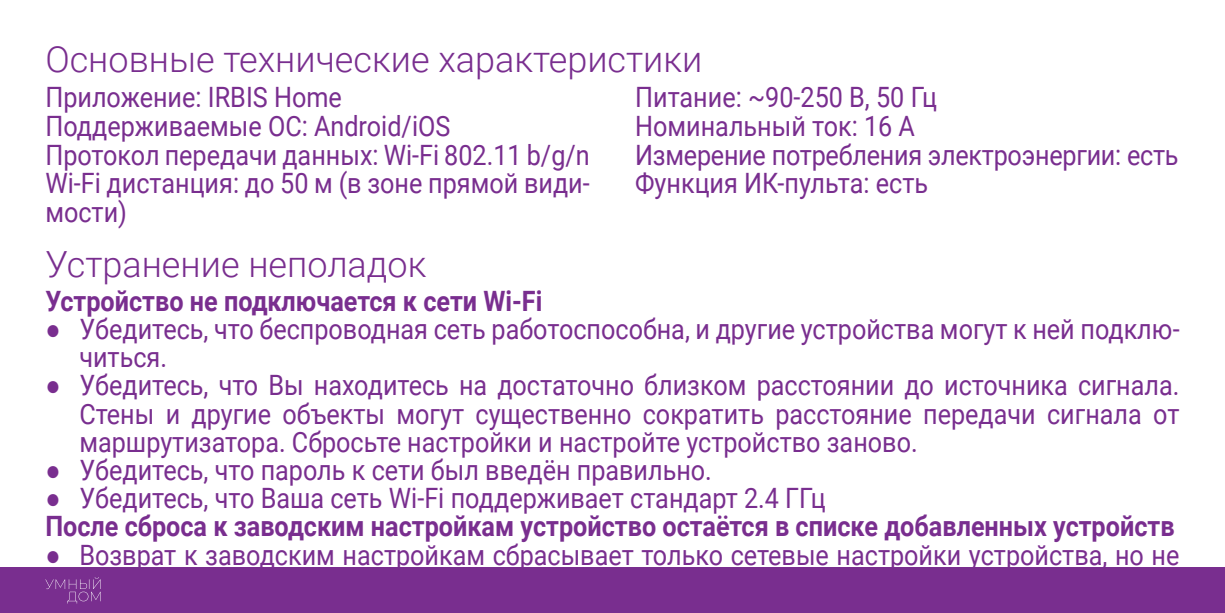
<style>
.page{position:relative;width:1225px;height:613px;background:#fff}
.page>*{position:absolute;margin:0;border:0;box-sizing:border-box;transform-origin:0 0}
.t1{font:300 36px "Roboto";color:#792e8f}
.t2{font:28px/28.8px "Roboto";color:#792e8f;scale:.9 1}
.t3{font:700 28px/28.8px "Roboto";color:#792e8f;scale:.9 1}
.s1{font-family:"Arial"}
.s2{font-family:"Arial";font-weight:400}
.s3{font-weight:400}
</style>
<div class="page">
<div style="left:0;top:567px;width:1225px;height:45px;background:#792e8f"></div>
<svg style="left:45px;top:577px;width:56px;height:26px"></svg>
<p class="t1" style="left:45px;top:34px;width:658px">Основные технические характеристики</p>
<p class="t2" style="left:45px;top:81px;width:606px">Приложение: IRBIS Home<br>Поддерживаемые ОС: Android/iOS<br>Протокол передачи данных: Wi-Fi 802.11 b/g/n<br>Wi-Fi дистанция: до 50 м (в зоне прямой види&shy;мости)</p>
<p class="t2" style="left:635px;top:81px;width:605px">Питание: ~90-250 В, 50 Гц<br>Номинальный ток: 16 А<br>Измерение потребления электроэнергии: есть<br>Функция ИК-пульта: есть</p>
<p class="t1" style="left:45px;top:239px;width:382px">Устранение неполадок</p>
<p class="t3" style="left:45px;top:286px;width:554px">Устройство не подключается к сети Wi-Fi</p>
<p class="t2" style="left:79px;top:314px;width:1224px;text-indent:-34px"><span class="s1">●</span> Убедитесь, что беспроводная сеть работоспособна, и другие устройства могут к ней подклю&shy;читься.</p>
<p class="t2" style="left:79px;top:370px;width:1223px;text-align:justify;text-indent:-34px"><span class="s1">●</span> Убедитесь, что Вы находитесь на достаточно близком расстоянии до источника сигнала.<br>Стены и другие объекты могут существенно сократить расстояние передачи сигнала от маршрутизатора. Сбросьте настройки и настройте устройство заново.</p>
<p class="t2" style="left:45px;top:454px;width:742px"><span class="s1">●</span> Убедитесь, что пароль к сети был введён правильно.</p>
<p class="t3" style="left:45px;top:482px;width:1256px"><span class="s2">●</span> <span class="s3">Убедитесь, что Ваша сеть Wi-Fi поддерживает стандарт 2.4 ГГц<br></span>После сброса к заводским настройкам устройство остаётся в списке добавленных устройств</p>
<p class="t2" style="left:45px;top:538px;width:1261px"><span class="s1">●</span> Возврат к заводским настройкам сбрасывает только сетевые настройки устройства, но не</p>
</div>
